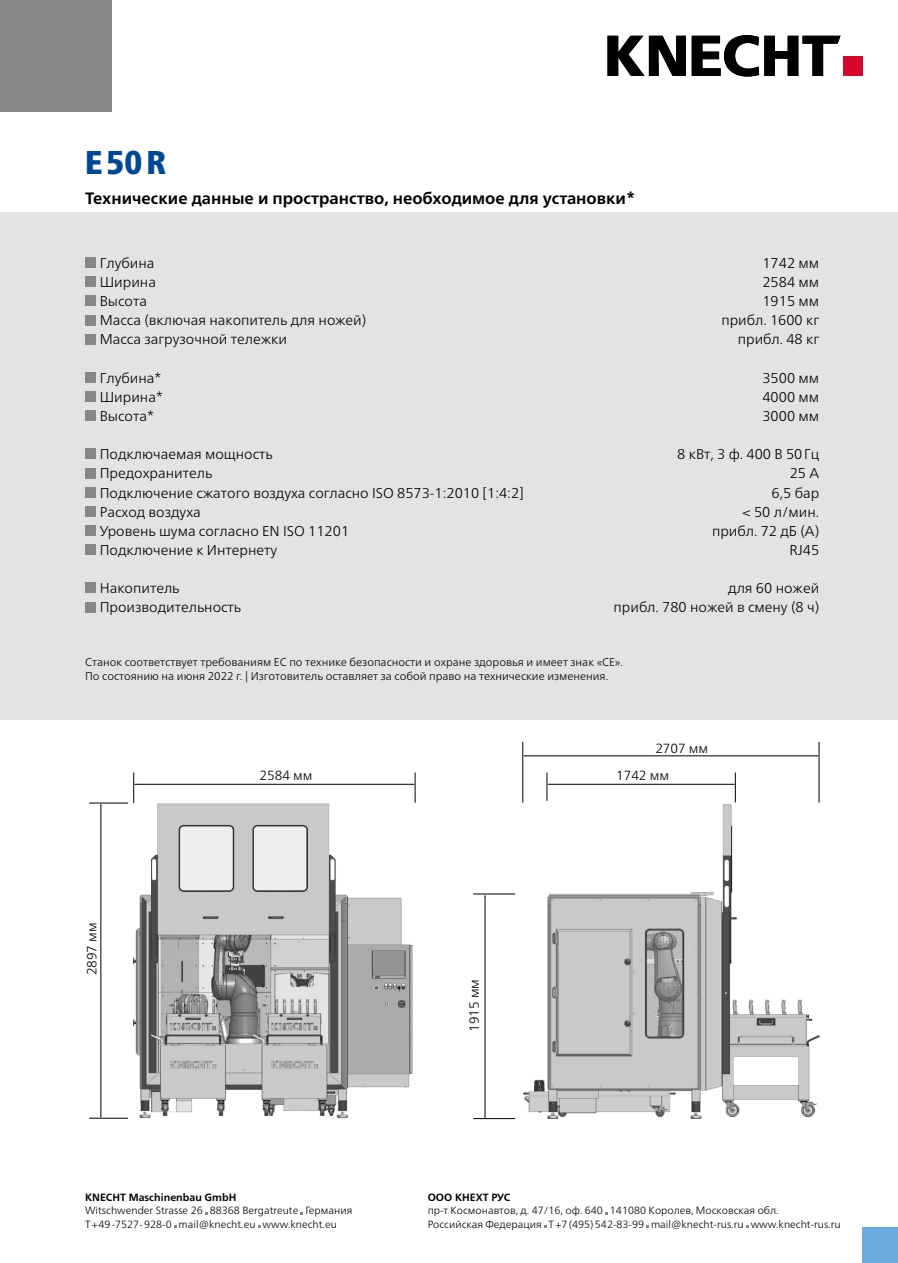
<style>
.page{position:relative;width:898px;height:1263px;background:#fff}
.page>*{position:absolute;margin:0;border:0;box-sizing:border-box;transform-origin:0 0}
.t1{font:900 condensed 33px "Frutiger Neue LTCYR";color:#004893}
.t2{font:700 16.5px "Frutiger Neue LTCYR";color:#000}
.t3{font:300 14.25px "Frutiger Neue LTCYR";color:#000}
.t4{font:300 13.35px/27.5px "Frutiger Neue LTCYR";color:#000}
.t5{font:300 11.25px/14.9px "Frutiger Neue LTCYR";color:#000}
.t6{font:300 10.5px/13.5px "Frutiger Neue LTCYR";color:#000}
.t7{font:700 10.5px "Frutiger Neue LTCYR";color:#000}
</style>
<div class="page">
<div style="left:0;top:213px;width:897px;height:507px;background:#e3e3e3"></div>
<div style="left:0;top:0;width:112px;height:112px;background:#868786"></div>
<div style="left:862px;top:1228px;width:35px;height:35px;background:#68acdf"></div>
<img style="left:133px;top:803px;width:280px;height:315px">
<hr style="left:136px;top:784px;width:277px;height:1px;background:#000">
<hr style="left:133px;top:772px;width:1px;height:31px;background:#000">
<hr style="left:101px;top:805px;width:1px;height:311px;background:#000">
<hr style="left:414px;top:772px;width:1px;height:31px;background:#000">
<hr style="left:89px;top:803px;width:39px;height:1px;background:#000">
<hr style="left:89px;top:1118px;width:39px;height:1px;background:#000">
<img style="left:523px;top:804px;width:297px;height:314px">
<hr style="left:484px;top:896px;width:1px;height:220px;background:#000">
<hr style="left:473px;top:894px;width:42px;height:1px;background:#000">
<hr style="left:473px;top:1118px;width:42px;height:1px;background:#000">
<hr style="left:524px;top:755px;width:292px;height:1px;background:#000">
<hr style="left:818px;top:742px;width:1px;height:61px;background:#000">
<hr style="left:549px;top:784px;width:184px;height:1px;background:#000">
<hr style="left:734px;top:772px;width:1px;height:30px;background:#000">
<svg style="left:546px;top:772px;width:3px;height:29px"></svg>
<hr style="left:522px;top:742px;width:1px;height:61px;background:#000">
<svg style="left:607px;top:36px;width:78px;height:40px"></svg>
<svg style="left:691px;top:35px;width:67px;height:42px"></svg>
<svg style="left:764px;top:36px;width:76px;height:40px"></svg>
<div style="left:843px;top:57px;width:19px;height:19px;background:#d5072d"></div>
<div style="left:85px;top:257px;width:11px;height:11px;background:#868786"></div>
<div style="left:85px;top:276px;width:11px;height:11px;background:#868786"></div>
<div style="left:85px;top:296px;width:11px;height:10px;background:#868786"></div>
<div style="left:85px;top:315px;width:11px;height:10px;background:#868786"></div>
<div style="left:85px;top:334px;width:11px;height:10px;background:#868786"></div>
<div style="left:85px;top:372px;width:11px;height:11px;background:#868786"></div>
<div style="left:85px;top:391px;width:11px;height:11px;background:#868786"></div>
<div style="left:85px;top:410px;width:11px;height:11px;background:#868786"></div>
<div style="left:85px;top:449px;width:11px;height:10px;background:#868786"></div>
<div style="left:85px;top:468px;width:11px;height:10px;background:#868786"></div>
<div style="left:85px;top:487px;width:11px;height:10px;background:#868786"></div>
<div style="left:85px;top:506px;width:11px;height:11px;background:#868786"></div>
<div style="left:85px;top:525px;width:11px;height:11px;background:#868786"></div>
<div style="left:85px;top:544px;width:11px;height:11px;background:#868786"></div>
<div style="left:85px;top:583px;width:11px;height:10px;background:#868786"></div>
<div style="left:85px;top:602px;width:11px;height:10px;background:#868786"></div>
<h1 class="t1" style="left:85px;top:143px;width:83px">E50R</h1>
<p class="t2" style="left:85px;top:188px;width:551px">Технические данные и пространство, необходимое для установки*</p>
<p class="t3" style="left:100px;top:254px;width:56px">Глубина</p>
<p class="t3" style="left:762px;top:254px;width:58px">1742 мм</p>
<p class="t3" style="left:100px;top:273px;width:58px">Ширина</p>
<p class="t3" style="left:762px;top:273px;width:58px">2584 мм</p>
<p class="t3" style="left:100px;top:293px;width:49px">Высота</p>
<p class="t3" style="left:762px;top:293px;width:58px">1915 мм</p>
<p class="t3" style="left:100px;top:312px;width:268px">Масса (включая накопитель для ножей)</p>
<p class="t3" style="left:721px;top:312px;width:99px">прибл. 1600 кг</p>
<p class="t3" style="left:100px;top:331px;width:189px">Масса загрузочной тележки</p>
<p class="t3" style="left:737px;top:331px;width:83px">прибл. 48 кг</p>
<p class="t3" style="left:100px;top:369px;width:63px">Глубина*</p>
<p class="t3" style="left:762px;top:369px;width:58px">3500 мм</p>
<p class="t3" style="left:100px;top:388px;width:65px">Ширина*</p>
<p class="t3" style="left:762px;top:388px;width:58px">4000 мм</p>
<p class="t3" style="left:100px;top:407px;width:56px">Высота*</p>
<p class="t3" style="left:762px;top:407px;width:58px">3000 мм</p>
<p class="t3" style="left:100px;top:446px;width:174px">Подключаемая мощность</p>
<p class="t3" style="left:677px;top:446px;width:143px">8 кВт, 3 ф. 400 В 50Гц</p>
<p class="t3" style="left:100px;top:465px;width:114px">Предохранитель</p>
<p class="t3" style="left:789px;top:465px;width:31px">25 A</p>
<p class="t3" style="left:100px;top:484px;width:425px">Подключение сжатого воздуха согласно ISO 8573-1:2010 [1:4:2]</p>
<p class="t3" style="left:771px;top:484px;width:49px">6,5 бар</p>
<p class="t3" style="left:100px;top:503px;width:103px">Расход воздуха</p>
<p class="t3" style="left:742px;top:503px;width:78px">&lt; 50 л/мин.</p>
<p class="t3" style="left:100px;top:522px;width:251px">Уровень шума согласно EN ISO 11201</p>
<p class="t3" style="left:711px;top:522px;width:109px">прибл. 72 дБ (A)</p>
<p class="t3" style="left:100px;top:541px;width:179px">Подключение к Интернету</p>
<p class="t3" style="left:789px;top:541px;width:31px">RJ45</p>
<p class="t3" style="left:100px;top:580px;width:81px">Накопитель</p>
<p class="t3" style="left:728px;top:580px;width:92px">для 60 ножей</p>
<p class="t3" style="left:100px;top:599px;width:143px">Производительность</p>
<p class="t3" style="left:613px;top:599px;width:207px">прибл. 780 ножей в смену (8 ч)</p>
<p class="t5" style="left:85px;top:654px;width:539px">Станок соответствует требованиям ЕС по технике безопасности и охране здоровья и имеет знак «CE».<br>По состоянию на июня 2022 г. | Изготовитель оставляет за собой право на технические изменения.</p>
<p class="t4" style="left:78px;top:975px;width:54px;rotate:-90deg">2897 мм</p>
<p class="t4" style="left:259px;top:761px;width:54px">2584 мм</p>
<p class="t7" style="left:85px;top:1191px;width:153px">KNECHT Maschinenbau GmbH</p>
<p class="t6" style="left:85px;top:1204px;width:269px">Witschwender Strasse 26 88368 Bergatreute Германия<br>T+49-7527-928-0 mail@knecht.eu www.knecht.eu</p>
<p class="t4" style="left:460px;top:1032px;width:54px;rotate:-90deg">1915 мм</p>
<p class="t4" style="left:616px;top:734px;width:94px;text-indent:39px">2707 мм<br>1742 мм</p>
<p class="t7" style="left:427px;top:1191px;width:84px">OOO КНЕХТ РУС</p>
<p class="t6" style="left:427px;top:1204px;width:414px">пр-т Космонавтов, д. 47/16, оф. 640 141080 Королев, Московская обл.<br>Российская Федерация T+7(495)542-83-99 mail@knecht-rus.ru www.knecht-rus.ru</p>
</div>
